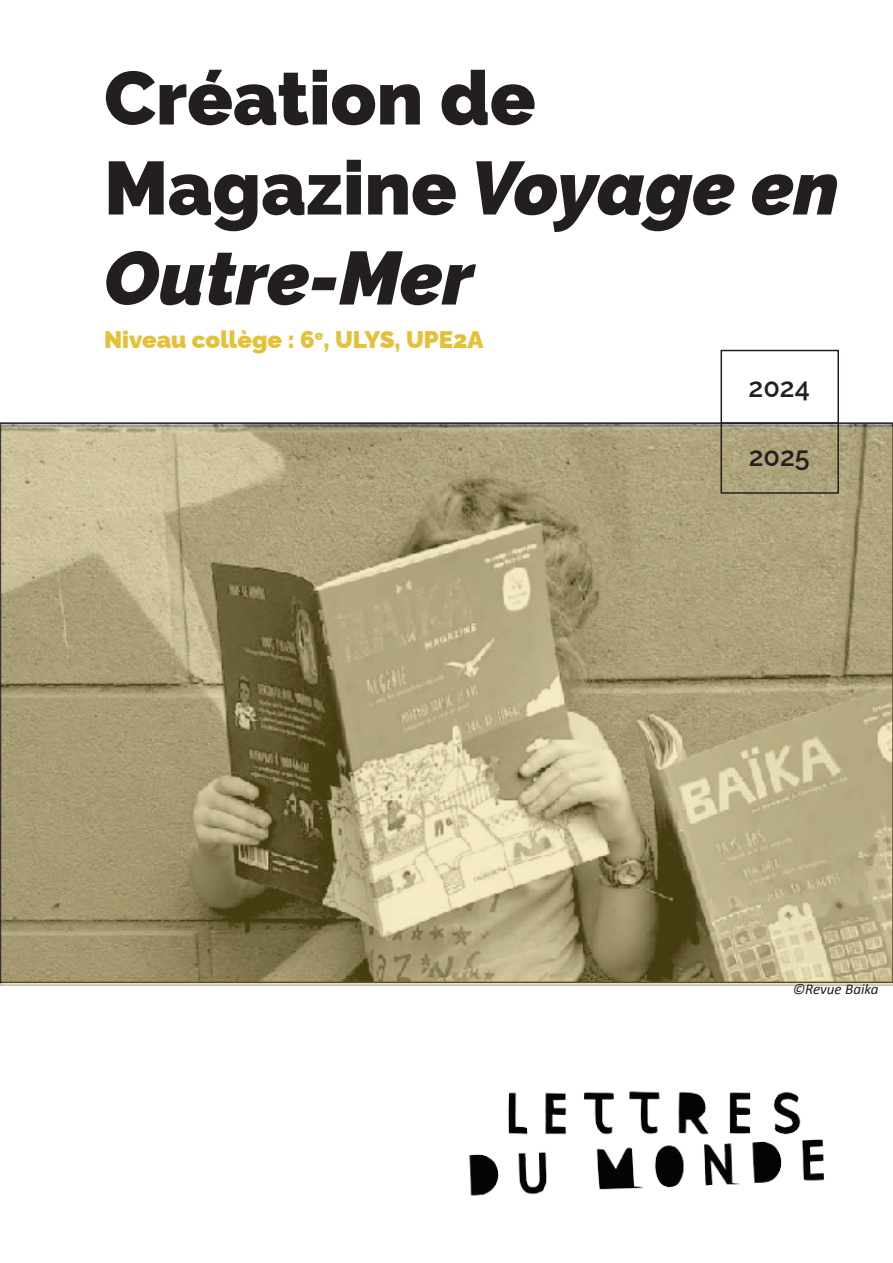
<style>
.page{position:relative;width:893px;height:1263px;background:#fff}
.page>*{position:absolute;margin:0;border:0;box-sizing:border-box;transform-origin:0 0}
.t1{font:900 75px/90px "Raleway";color:#231f20}
.t2{font:600 27px "Raleway";color:#231f20}
.t3{font:900 24px "Raleway";color:#e4c138}
.t4{font:italic 15px "Calibri";color:#231f20}
.s1{font-style:italic}
</style>
<div class="page">
<hr style="left:721px;top:422px;width:118px;height:2px;background:#231f20">
<img style="left:469px;top:1091px;width:355px;height:105px">
<svg style="left:0;top:425px;width:893px;height:561px;background:#aa9f77"></svg>
<div style="left:720px;top:350px;width:119px;height:144px;border:2px solid #231f20"></div>
<p class="t1" style="left:104px;top:45px;width:736px">Création de<br>Magazine <span class="s1">Voyage en<br>Outre-Mer</span></p>
<p class="t3" style="left:104px;top:320px;width:381px">Niveau collège : 6<sup>e</sup>, ULYS, UPE2A</p>
<p class="t2" style="left:748px;top:366px;width:63px">2024</p>
<p class="t2" style="left:749px;top:434px;width:63px">2025</p>
<p class="t4" style="left:793px;top:978px;width:87px">©Revue Baika</p>
</div>
